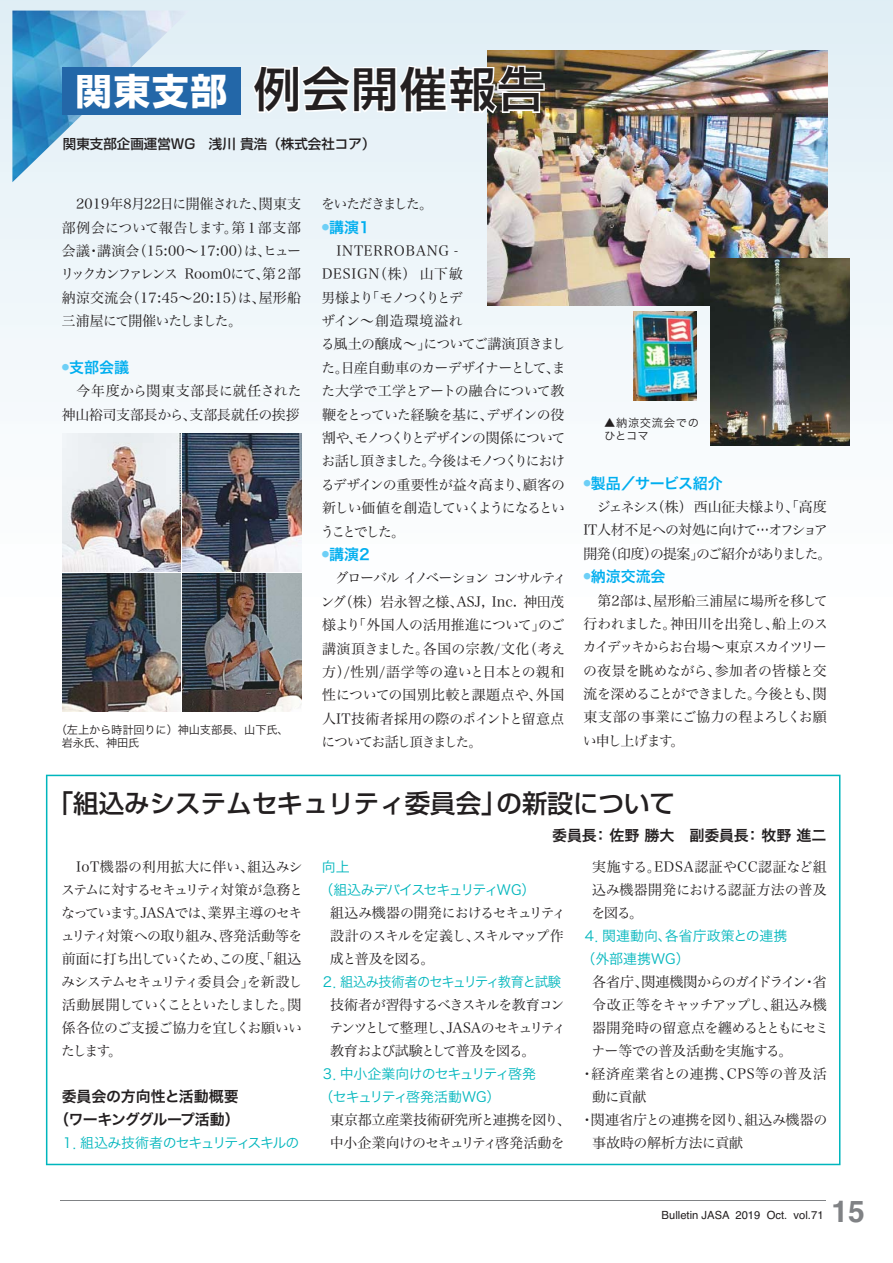
<style>
.page{position:relative;width:893px;height:1263px;background:#fff}
.page>*{position:absolute;margin:0;border:0;box-sizing:border-box;transform-origin:0 0}
.t1{font:47.25px "Shin Go Medium 83 pv RKSJ H";letter-spacing:.03em;color:#231f20}
.t2{font:36.45px "Shin Go Bold 83 pv RKSJ H";color:#fff}
.t3{font:700 30px "Helvetica";color:#808285}
.t4{font:25.5px "Shin Go Medium 83 pv RKSJ H";color:#231f20}
.t5{font:15px/23px "Hira Kaku Pro W6 90 pv RKSJ H";letter-spacing:-.015em;color:#231f20;text-align:center}
.t6{font:15px "Hira Kaku Pro W6 90 pv RKSJ H";color:#00aeef}
.t7{font:15px "Hira Kaku Pro W6 90 pv RKSJ H";letter-spacing:-.03em;color:#00aeef}
.t8{font:13.95px/23px "Hira Min Pro W3 90 pv RKSJ H";letter-spacing:-.04em;color:#231f20;text-align:justify}
.t9{font:13.95px/23.4px "Hira Min Pro W3 90 pv RKSJ H";letter-spacing:-.065em;color:#231f20}
.t10{font:13.95px/23.4px "Hira Min Pro W3 90 pv RKSJ H";letter-spacing:-.005em;color:#231f20}
.t11{font:13.95px/23.4px "Hira Min Pro W3 90 pv RKSJ H";letter-spacing:-.06em;color:#231f20}
.t12{font:13.95px/23px "Hira Kaku Pro W3 90 pv RKSJ H";letter-spacing:-.08em;color:#00b6bd}
.t13{font:13.95px/23.4px "Hira Min Pro W3 90 pv RKSJ H";color:#231f20}
.t14{font:13.95px/23px "Hira Min Pro W3 90 pv RKSJ H";letter-spacing:-.01em;color:#231f20}
.t15{font:13.95px/23px "Hira Kaku Pro W3 90 pv RKSJ H";color:#00b6bd}
.t16{font:13.95px "Hira Kaku Pro W3 90 pv RKSJ H";letter-spacing:-.075em;color:#00b6bd}
.t17{font:13.95px/23px "Hira Kaku Pro W3 90 pv RKSJ H";letter-spacing:-.095em;color:#00b6bd}
.t18{font:13.95px "Hira Min Pro W3 90 pv RKSJ H";letter-spacing:-.085em;color:#231f20}
.t19{font:13.95px "Hira Min Pro W3 90 pv RKSJ H";letter-spacing:.05em;color:#231f20}
.t20{font:13.95px "Hira Min Pro W3 90 pv RKSJ H";letter-spacing:-.02em;color:#231f20}
.t21{font:13.95px "Hira Min Pro W3 90 pv RKSJ H";letter-spacing:-.075em;color:#231f20}
.t22{font:13.95px "Hira Min Pro W3 90 pv RKSJ H";letter-spacing:-.12em;color:#231f20}
.t23{font:13.5px "Shin Go Medium 83 pv RKSJ H";color:#231f20}
.t24{font:13.5px "Hira Min Pro W3 90 pv RKSJ H";letter-spacing:-.12em;color:#231f20}
.t25{font:11.25px/13.2px "Hira Kaku Pro W3 90 pv RKSJ H";letter-spacing:-.015em;color:#231f20}
.t26{font:11.25px "Helvetica";color:#231f20}
.t27{font:11.25px/13.2px "Hira Kaku Pro W3 90 pv RKSJ H";letter-spacing:.06em;color:#231f20}
.s1{font-size:13.95px}
</style>
<div class="page">
<div style="left:0;top:0;width:893px;height:669px;background:linear-gradient(to bottom,#e0eef5,#fff)"></div>
<svg style="left:46px;top:775px;width:794px;height:390px"></svg>
<hr style="left:61px;top:1201px;width:765px;height:1px;background:#808285">
<img style="left:12px;top:11px;width:178px;height:171px">
<div style="left:63px;top:68px;width:178px;height:47px;background:#2367a8"></div>
<img style="left:183px;top:433px;width:118px;height:138px">
<img style="left:62px;top:433px;width:119px;height:138px">
<img style="left:487px;top:50px;width:340px;height:255px">
<img style="left:711px;top:258px;width:139px;height:187px">
<img style="left:633px;top:311px;width:63px;height:89px">
<img style="left:183px;top:573px;width:118px;height:138px">
<img style="left:62px;top:573px;width:119px;height:138px">
<h2 class="t2" style="left:76px;top:77px;width:153px">関東支部</h2>
<h1 class="t1" style="left:254px;top:72px;width:292px">例会開催報告</h1>
<p class="t23" style="left:63px;top:139px;width:314px">関東支部企画運営WG　浅川 貴浩（株式会社コア）</p>
<p class="t8" style="left:60px;top:194px;width:242px;line-height:23.4px">　2019年8月22日に開催された、関東支部例会について報告します。第１部支部会議・講演会（15:00～17:00）は、ヒューリックカンファレンス Room0にて、第２部納涼交流会（17:45～20:15）は、屋形船三浦屋にて開催いたしました。</p>
<p class="t6" style="left:62px;top:362px;width:69px"><sup>●</sup>支部会議</p>
<p class="t13" style="left:62px;top:381px;width:241px">　今年度から関東支部長に就任された神山裕司支部長から、支部長就任の挨拶</p>
<p class="t25" style="left:62px;top:724px;width:228px;text-indent:-6px">（左上から時計回りに）神山支部長、山下氏、岩永氏、神田氏</p>
<p class="t22" style="left:321px;top:199px;width:113px">をいただきました。</p>
<p class="t6" style="left:322px;top:221px;width:49px"><sup>●</sup>講演1</p>
<p class="t9" style="left:320px;top:241px;width:247px">　INTERROBANG -<br>DESIGN（株）山下敏<br>男様より「モノつくりとデ<br>ザイン～創造環境溢れ<br>る風土の醸成～」についてご講演頂きました。日産自動車のカーデザイナーとして、また大学で工学とアートの融合について教鞭をとっていた経験を基に、デザインの役割や、モノつくりとデザインの関係についてお話し頂きました。今後はモノつくりにおけるデザインの重要性が益々高まり、顧客の新しい価値を創造していくようになるということでした。</p>
<p class="t6" style="left:322px;top:549px;width:49px"><sup>●</sup>講演2</p>
<p class="t10" style="left:321px;top:568px;width:247px">　グローバル イノベーション コンサルティング（株）岩永智之様、ASJ, Inc. 神田茂様より「外国人の活用推進について」のご講演頂きました。各国の宗教/文化（考え方）/性別/語学等の違いと日本との親和性についての国別比較と課題点や、外国人IT技術者採用の際のポイントと留意点</p>
<p class="t24" style="left:321px;top:737px;width:162px"><span class="s1">についてお話</span>し頂きました。</p>
<p class="t27" style="left:604px;top:417px;width:96px">▲納涼交流会でのひとコマ</p>
<p class="t7" style="left:583px;top:477px;width:141px"><sup>●</sup>製品／サービス紹介</p>
<p class="t11" style="left:583px;top:497px;width:249px">　ジェネシス（株）西山征夫様より、「高度<br>IT人材不足への対処に向けて・・・オフショア開発（印度）の提案」のご紹介がありました。</p>
<p class="t6" style="left:583px;top:571px;width:84px"><sup>●</sup>納涼交流会</p>
<p class="t8" style="left:583px;top:590px;width:247px;line-height:23.4px">　第2部は、屋形船三浦屋に場所を移して行われました。神田川を出発し、船上のスカイデッキからお台場～東京スカイツリーの夜景を眺めながら、参加者の皆様と交流を深めることができました。今後とも、関東支部の事業にご協力の程よろしくお願い申し上げます。</p>
<h3 class="t4" style="left:48px;top:793px;width:629px">「組込みシステムセキュリティ委員会」の新設について</h3>
<p class="t5" style="left:552px;top:826px;width:276px">委員長： 佐野 勝大　副委員長： 牧野 進二</p>
<p class="t8" style="left:61px;top:857px;width:244px">　IoT機器の利用拡大に伴い、組込みシステムに対するセキュリティ対策が急務となっています。JASAでは、業界主導のセキュリティ対策への取り組み、啓発活動等を前面に打ち出していくため、この度、「組込みシステムセキュリティ委員会」を新設し活動展開していくことといたしました。関係各位のご支援ご協力を宜しくお願いいたします。</p>
<p class="t5" style="left:54px;top:1086px;width:187px">委員会の方向性と活動概要（ワーキンググループ活動）</p>
<p class="t16" style="left:61px;top:1137px;width:240px">１．組込み技術者のセキュリティスキルの</p>
<p class="t17" style="left:319px;top:857px;width:218px">向上<br>（組込みデバイスセキュリティWG）</p>
<p class="t9" style="left:330px;top:903px;width:237px;line-height:23px">組込み機器の開発におけるセキュリティ設計のスキルを定義し、スキルマップ作成と普及を図る。</p>
<p class="t12" style="left:320px;top:972px;width:242px">２．組込み技術者のセキュリティ教育と試験</p>
<p class="t8" style="left:329px;top:995px;width:238px">技術者が習得するべきスキルを教育コンテンツとして整理し、JASAのセキュリティ教育および試験として普及を図る。</p>
<p class="t12" style="left:319px;top:1064px;width:218px">３．中小企業向けのセキュリティ啓発（セキュリティ啓発活動WG）</p>
<p class="t14" style="left:330px;top:1110px;width:242px">東京都立産業技術研究所と連携を図り、中小企業向けのセキュリティ啓発活動を</p>
<p class="t8" style="left:591px;top:857px;width:237px">実施する。EDSA認証やCC認証など組込み機器開発における認証方法の普及を図る。</p>
<p class="t15" style="left:581px;top:926px;width:207px">４．関連動向、各省庁政策との連携（外部連携WG）</p>
<p class="t18" style="left:592px;top:976px;width:236px">各省庁、関連機関からのガイドライン・省</p>
<p class="t21" style="left:592px;top:999px;width:236px">令改正等をキャッチアップし、組込み機</p>
<p class="t8" style="left:592px;top:1018px;width:238px">器開発時の留意点を纏めるとともにセミ</p>
<p class="t8" style="left:591px;top:1041px;width:203px">ナー等での普及活動を実施する。</p>
<p class="t19" style="left:580px;top:1068px;width:248px">・経済産業省との連携、CPS等の普及活</p>
<p class="t8" style="left:592px;top:1087px;width:56px">動に貢献</p>
<p class="t20" style="left:580px;top:1114px;width:249px">・関連省庁との連携を図り、組込み機器の</p>
<p class="t13" style="left:592px;top:1132px;width:153px">事故時の解析方法に貢献</p>
<p class="t26" style="left:662px;top:1211px;width:163px">Bulletin JASA 2019 Oct. vol.71</p>
<h3 class="t3" style="left:831px;top:1200px;width:35px">15</h3>
</div>
